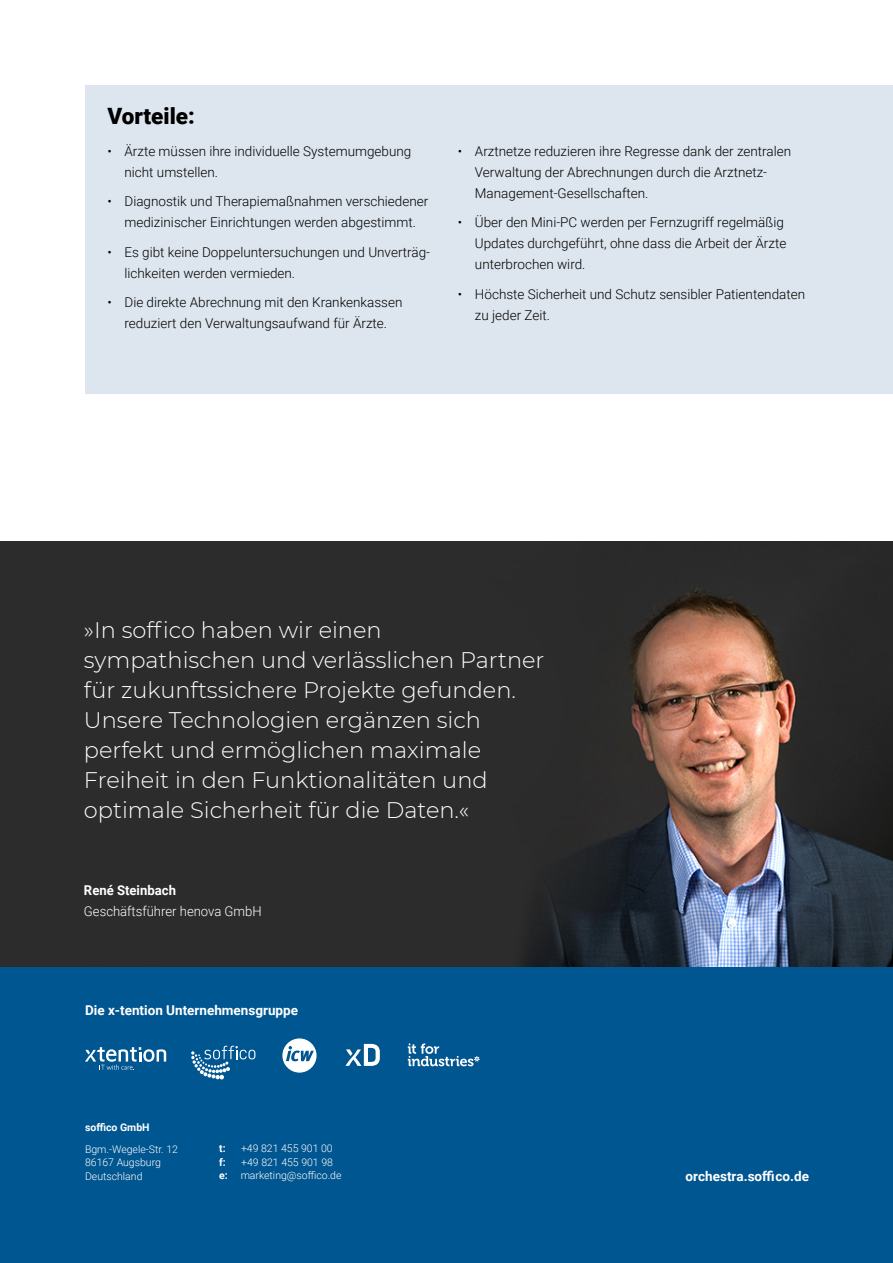
<style>
.page{position:relative;width:893px;height:1263px;background:#fff}
.page>*{position:absolute;margin:0;border:0;box-sizing:border-box;transform-origin:0 0}
.t1{font:300 22.5px/30px "Montserrat";color:#fff}
.t2{font:900 22.5px "Roboto";color:#000}
.t3{font:300 13.5px/21px "Roboto";color:#000}
.t4{font:700 13.5px "Roboto";color:#fff}
.t5{font:300 13.5px "Roboto";color:#fff}
.t6{font:300 10.5px/13.5px "Roboto";color:#fff}
.t7{font:700 10.5px "Roboto";color:#fff}
.s1{font-weight:700}
</style>
<div class="page">
<img style="left:0;top:541px;width:893px;height:426px">
<div style="left:85px;top:85px;width:808px;height:309px;background:#dde5ee"></div>
<div style="left:0;top:967px;width:893px;height:296px;background:#005690"></div>
<svg style="left:408px;top:1043px;width:72px;height:23px"></svg>
<svg style="left:85px;top:1047px;width:81px;height:23px"></svg>
<svg style="left:282px;top:1038px;width:35px;height:34px"></svg>
<svg style="left:191px;top:1046px;width:64px;height:33px"></svg>
<svg style="left:346px;top:1044px;width:34px;height:22px"></svg>
<h1 class="t2" style="left:108px;top:100px;width:89px">Vorteile:</h1>
<p class="t3" style="left:125px;top:140px;width:288px;text-indent:-17px">• Ärzte müssen ihre individuelle Systemumgebung nicht umstellen.</p>
<p class="t3" style="left:108px;top:190px;width:322px;text-align:center">• Diagnostik und Therapiemaßnahmen verschiedener medizinischer Einrichtungen werden abgestimmt.</p>
<p class="t3" style="left:125px;top:241px;width:307px;text-indent:-17px">• Es gibt keine Doppeluntersuchungen und Unverträg&shy;lichkeiten werden vermieden.</p>
<p class="t3" style="left:108px;top:291px;width:296px;text-align:center">• Die direkte Abrechnung mit den Krankenkassen reduziert den Verwaltungsaufwand für Ärzte.</p>
<p class="t3" style="left:475px;top:140px;width:318px;text-indent:-17px">• Arztnetze reduzieren ihre Regresse dank der zentralen<br>Verwaltung der Abrechnungen durch die Arztnetz-<br>Management-Gesellschaften.</p>
<p class="t3" style="left:475px;top:211px;width:313px;text-indent:-17px">• Über den Mini-PC werden per Fernzugriff regelmäßig<br>Updates durchgeführt, ohne dass die Arbeit der Ärzte unterbrochen wird.</p>
<p class="t3" style="left:475px;top:283px;width:332px;text-indent:-17px">• Höchste Sicherheit und Schutz sensibler Patientendaten zu jeder Zeit.</p>
<p class="t1" style="left:84px;top:614px;width:462px">»In soffico haben wir einen sympathischen und verlässlichen Partner für zukunftssichere Projekte gefunden.<br>Unsere Technologien ergänzen sich perfekt und ermöglichen maximale Freiheit in den Funktionalitäten und optimale Sicherheit für die Daten.«</p>
<p class="t4" style="left:84px;top:880px;width:94px">René Steinbach</p>
<p class="t5" style="left:84px;top:901px;width:179px">Geschäftsführer henova GmbH</p>
<p class="t4" style="left:85px;top:1000px;width:215px">Die x-tention Unternehmensgruppe</p>
<p class="t7" style="left:85px;top:1119px;width:66px">soffico GmbH</p>
<p class="t6" style="left:85px;top:1142px;width:94px">Bgm.-Wegele-Str. 12<br>86167 Augsburg<br>Deutschland</p>
<p class="t7" style="left:219px;top:1141px;width:8px">t:</p>
<p class="t6" style="left:241px;top:1141px;width:93px">+49 821 455 901 00</p>
<p class="t7" style="left:219px;top:1154px;width:8px">f:</p>
<p class="t6" style="left:219px;top:1155px;width:124px;text-indent:22px">+49 821 455 901 98 <span class="s1">e:</span> marketing@soffico.de</p>
<p class="t4" style="left:686px;top:1166px;width:125px">orchestra.soffico.de</p>
</div>
